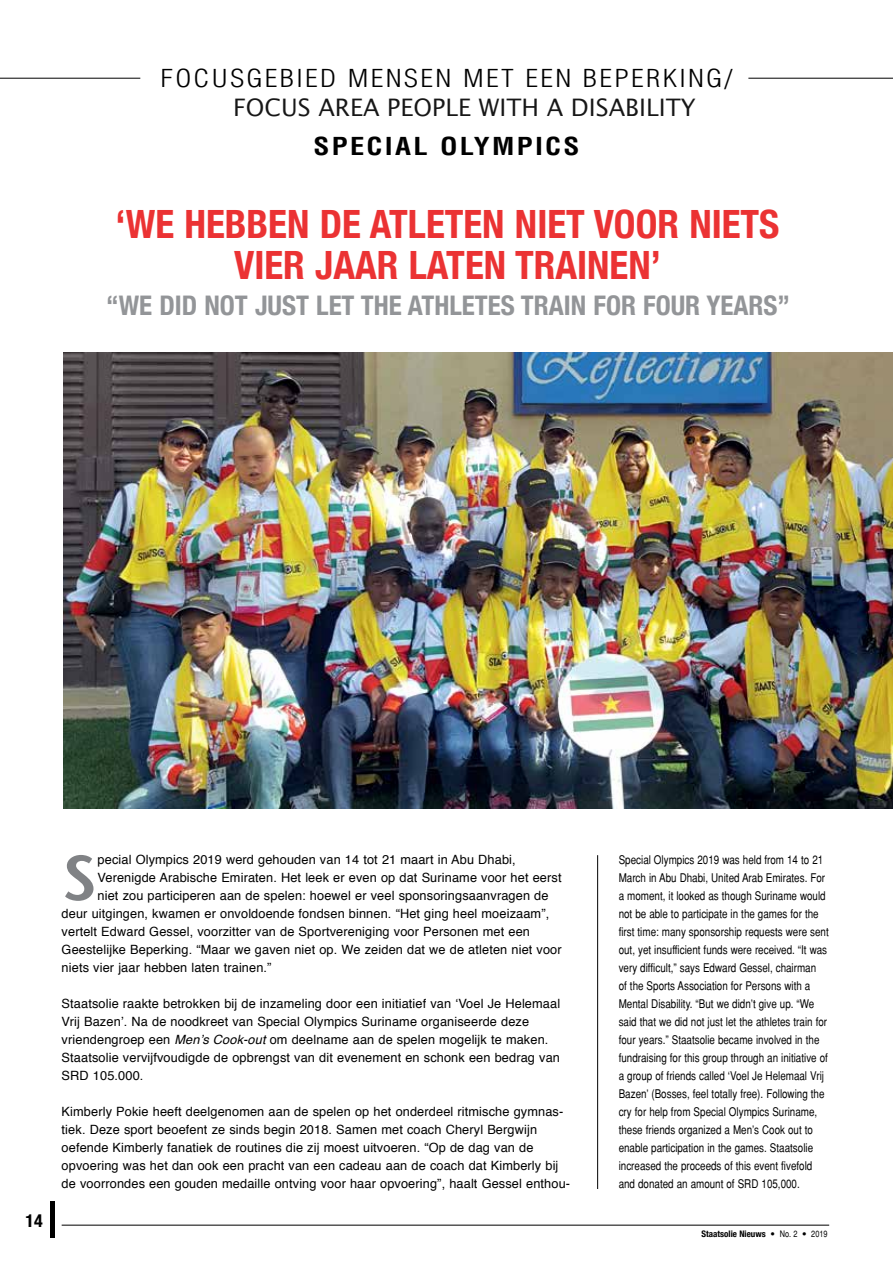
<style>
.page{position:relative;width:893px;height:1263px;background:#fff}
.page>*{position:absolute;margin:0;border:0;box-sizing:border-box;transform-origin:0 0}
.t1{font:600 63.45px "Stone Sans";color:#808285}
.t2{font:700 condensed 39px/41px "Helvetica Neue";color:#eb3233;text-align:center}
.t3{font:700 condensed 27px "Helvetica Neue";color:#939598}
.t4{font:300 condensed 24.15px "Helvetica";letter-spacing:.08em;color:#000;scale:1.19 1}
.t5{font:700 condensed 24.15px "Helvetica";letter-spacing:.08em;color:#000;scale:1.19 1}
.t6{font:24px "Lucida Sans";color:#171717}
.t7{font:700 condensed 18px "Helvetica Neue";color:#000}
.t8{font:12.75px/18px "Helvetica";letter-spacing:.01em;color:#000}
.t9{font:condensed 12px/18px "Helvetica";color:#000}
.t10{font:700 condensed 9px "Helvetica Neue";color:#000}
.s1{font-style:italic}
.s2{font-family:"Helvetica";font-weight:400}
</style>
<div class="page">
<hr style="left:597px;top:855px;width:1px;height:334px;background:#000">
<hr style="left:748px;top:78px;width:145px;height:1px;background:#000">
<hr style="left:0;top:78px;width:140px;height:1px;background:#000">
<img style="left:64px;top:353px;width:829px;height:455px">
<hr style="left:62px;top:1225px;width:767px;height:1px;background:#000">
<hr style="left:51px;top:1201px;width:4px;height:36px;background:#000">
<h3 class="t4" style="left:160px;top:64px;width:482px">FOCUSGEBIED MENSEN MET EEN BEPERKING/</h3>
<h3 class="t6" style="left:233px;top:94px;width:464px">FOCUS AREA PEOPLE WITH A DISABILITY</h3>
<h3 class="t5" style="left:314px;top:131px;width:225px">SPECIAL OLYMPICS</h3>
<h2 class="t2" style="left:116px;top:201px;width:665px">‘WE HEBBEN DE ATLETEN NIET VOOR NIETS<br>VIER JAAR LATEN TRAINEN’</h2>
<h3 class="t3" style="left:106px;top:283px;width:685px">“WE DID NOT JUST LET THE ATHLETES TRAIN FOR FOUR YEARS”</h3>
<h3 class="t7" style="left:26px;top:1205px;width:19px">14</h3>
<h1 class="t1" style="left:62px;top:840px;width:37px">S</h1>
<p class="t8" style="left:98px;top:851px;width:420px">pecial Olympics 2019 werd gehouden van 14 tot 21 maart in Abu Dhabi,</p>
<p class="t8" style="left:98px;top:869px;width:465px">Verenigde Arabische Emiraten. Het leek er even op dat Suriname voor het eerst</p>
<p class="t8" style="left:98px;top:887px;width:452px">niet zou participeren aan de spelen: hoewel er veel sponsoringsaanvragen de</p>
<p class="t8" style="left:62px;top:905px;width:489px">deur uitgingen, kwamen er onvoldoende fondsen binnen. “Het ging heel moeizaam”,</p>
<p class="t8" style="left:62px;top:923px;width:470px">vertelt Edward Gessel, voorzitter van de Sportvereniging voor Personen met een</p>
<p class="t8" style="left:62px;top:941px;width:502px">Geestelijke Beperking. “Maar we gaven niet op. We zeiden dat we de atleten niet voor</p>
<p class="t8" style="left:62px;top:959px;width:211px">niets vier jaar hebben laten trainen.”</p>
<p class="t8" style="left:62px;top:995px;width:500px">Staatsolie raakte betrokken bij de inzameling door een initiatief van ‘Voel Je Helemaal Vrij Bazen’. Na de noodkreet van Special Olympics Suriname organiseerde deze vriendengroep een <span class="s1">Men’s Cook-out</span> om deelname aan de spelen mogelijk te maken.<br>Staatsolie vervijfvoudigde de opbrengst van dit evenement en schonk een bedrag van SRD 105.000.</p>
<p class="t8" style="left:62px;top:1103px;width:510px">Kimberly Pokie heeft deelgenomen aan de spelen op het onderdeel ritmische gymnas&shy;tiek. Deze sport beoefent ze sinds begin 2018. Samen met coach Cheryl Bergwijn oefende Kimberly fanatiek de routines die zij moest uitvoeren. “Op de dag van de opvoering was het dan ook een pracht van een cadeau aan de coach dat Kimberly bij de voorrondes een gouden medaille ontving voor haar opvoering”, haalt Gessel enthou-</p>
<p class="t9" style="left:619px;top:851px;width:212px">Special Olympics 2019 was held from 14 to 21<br>March in Abu Dhabi, United Arab Emirates. For a moment, it looked as though Suriname would not be able to participate in the games for the first time: many sponsorship requests were sent out, yet insufficient funds were received. “It was very difficult,” says Edward Gessel, chairman<br>of the Sports Association for Persons with a Mental Disability. “But we didn’t give up. “We said that we did not just let the athletes train for four years.” Staatsolie became involved in the fundraising for this group through an initiative of a group of friends called ‘Voel Je Helemaal Vrij Bazen’ (Bosses, feel totally free). Following the cry for help from Special Olympics Suriname, these friends organized a Men’s Cook out to enable participation in the games. Staatsolie increased the proceeds of this event fivefold and donated an amount of SRD 105,000.</p>
<p class="t10" style="left:702px;top:1226px;width:128px">Staatsolie Nieuws • <span class="s2">No. 2</span> • <span class="s2">2019</span></p>
</div>
